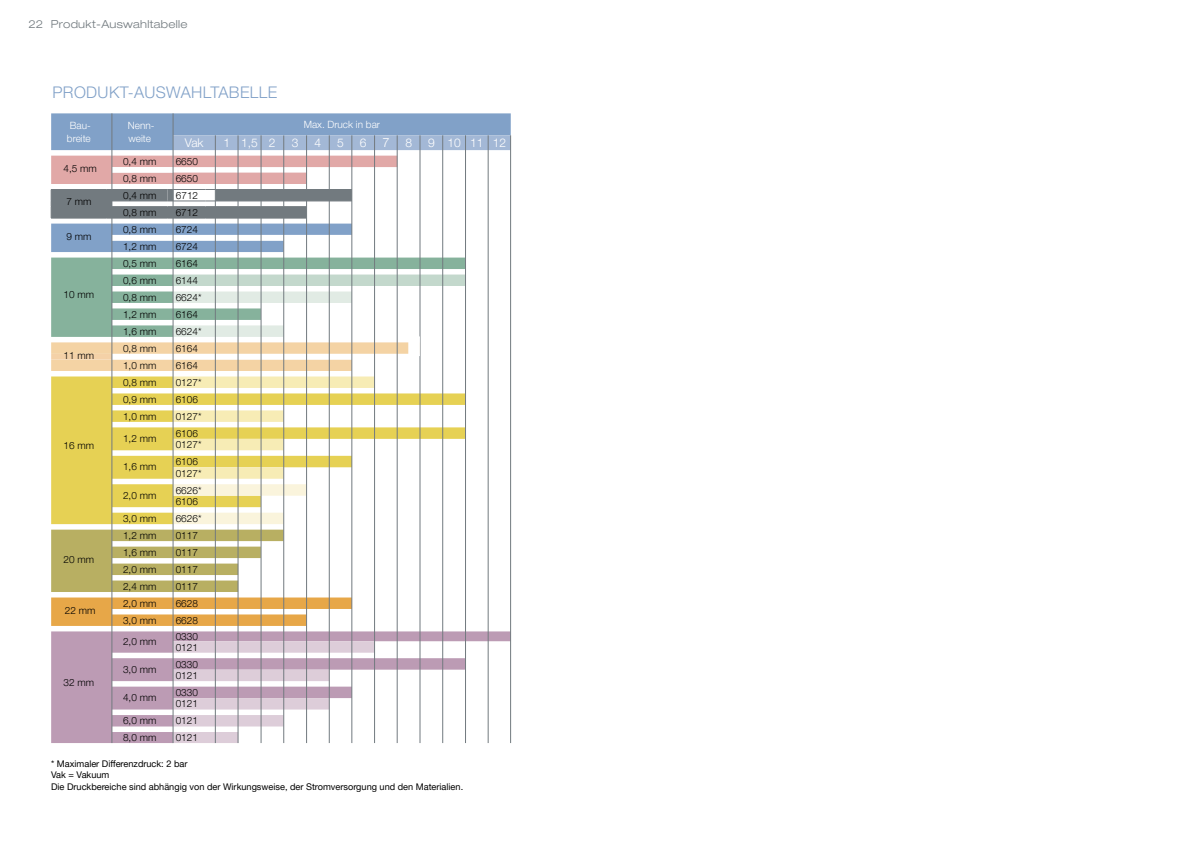
<style>
.page{position:relative;width:1191px;height:842px;background:#fff}
.page>*{position:absolute;margin:0;border:0;box-sizing:border-box;transform-origin:0 0}
.t1{font:300 16px "Helvetica Neue LTW1 G";letter-spacing:.025em;color:#81a1c8}
.t2{font:300 12px "Helvetica Neue LTW1 G";color:#fff}
.t3{font:300 expanded 11px "Helvetica Neue LTW1 G";letter-spacing:.025em;color:#727a7f}
.t4{font:300 10px/11.5px "Helvetica Neue LTW1 G";color:#000}
.t5{font:300 10px/13px "Helvetica Neue LTW1 G";color:#fff}
.t6{font:9.2px/11px "Helvetica Neue LTW1 G";color:#000}
.s1{font-size:12.9px}
</style>
<div class="page">
<svg style="left:51px;top:113px;width:460px;height:88px;fill:#81a1c8"></svg>
<svg style="left:174px;top:135px;width:336px;height:15px;background:#a3b8d5"></svg>
<svg style="left:113px;top:201px;width:375px;height:430px"></svg>
<svg style="left:51px;top:530px;width:301px;height:96px"></svg>
<svg style="left:51px;top:631px;width:459px;height:112px;fill:#bc9bb4"></svg>
<svg style="left:174px;top:641px;width:200px;height:102px"></svg>
<svg style="left:51px;top:156px;width:414px;height:368px"></svg>
<hr style="left:173px;top:113px;width:1px;height:630px;background:#727a7f">
<hr style="left:306px;top:135px;width:1px;height:608px;background:#727a7f">
<hr style="left:329px;top:135px;width:1px;height:608px;background:#727a7f">
<hr style="left:352px;top:135px;width:1px;height:608px;background:#727a7f">
<hr style="left:374px;top:135px;width:1px;height:608px;background:#727a7f">
<hr style="left:397px;top:135px;width:1px;height:608px;background:#727a7f">
<hr style="left:420px;top:135px;width:1px;height:608px;background:#727a7f">
<hr style="left:442px;top:135px;width:1px;height:608px;background:#727a7f">
<hr style="left:465px;top:135px;width:1px;height:608px;background:#727a7f">
<hr style="left:488px;top:135px;width:1px;height:608px;background:#727a7f">
<hr style="left:261px;top:135px;width:1px;height:608px;background:#727a7f">
<hr style="left:283px;top:135px;width:1px;height:608px;background:#727a7f">
<hr style="left:238px;top:135px;width:1px;height:608px;background:#727a7f">
<hr style="left:215px;top:135px;width:1px;height:608px;background:#727a7f">
<hr style="left:510px;top:135px;width:1px;height:608px;background:#727a7f">
<hr style="left:112px;top:113px;width:1px;height:630px;background:#727a7f">
<div style="left:408px;top:336px;width:12px;height:20px;background:#fff;border:1px solid #fff"></div>
<p class="t3" style="left:28px;top:17px;width:161px">22 Produkt-Auswahltabelle</p>
<h1 class="t1" style="left:52px;top:83px;width:226px">PRODUKT-AUSWAHLTABELLE</h1>
<p class="t5" style="left:67px;top:119px;width:25px">Bau&shy;breite</p>
<p class="t5" style="left:128px;top:119px;width:28px">Nenn&shy;weite</p>
<p class="t5" style="left:304px;top:118px;width:78px">Max. Druck in bar</p>
<p class="t2" style="left:185px;top:135px;width:20px">Vak</p>
<p class="t2" style="left:223px;top:135px;width:54px">1 1,5 2</p>
<p class="t2" style="left:292px;top:135px;width:8px">3</p>
<p class="t2" style="left:314px;top:135px;width:8px">4</p>
<p class="t2" style="left:337px;top:135px;width:8px">5</p>
<p class="t2" style="left:360px;top:135px;width:54px">6<span class="s1">7</span>8</p>
<p class="t2" style="left:428px;top:135px;width:80px">9 10 11 12</p>
<p class="t4" style="left:64px;top:163px;width:35px">4,5 mm</p>
<p class="t4" style="left:123px;top:156px;width:35px">0,4 mm</p>
<p class="t4" style="left:176px;top:156px;width:24px">6650</p>
<p class="t4" style="left:123px;top:172px;width:35px">0,8 mm</p>
<p class="t4" style="left:176px;top:172px;width:24px">6650</p>
<p class="t4" style="left:66px;top:195px;width:26px">7 mm</p>
<p class="t4" style="left:66px;top:231px;width:26px">9 mm</p>
<p class="t4" style="left:123px;top:189px;width:35px">0,4 mm</p>
<p class="t4" style="left:176px;top:189px;width:24px">6712</p>
<p class="t4" style="left:123px;top:207px;width:35px">0,8 mm</p>
<p class="t4" style="left:176px;top:207px;width:24px">6712</p>
<p class="t4" style="left:123px;top:223px;width:35px">0,8 mm</p>
<p class="t4" style="left:176px;top:223px;width:24px">6724</p>
<p class="t4" style="left:123px;top:241px;width:35px">1,2 mm</p>
<p class="t4" style="left:176px;top:241px;width:24px">6724</p>
<p class="t4" style="left:123px;top:257px;width:35px">0,5 mm</p>
<p class="t4" style="left:176px;top:257px;width:24px">6164</p>
<p class="t4" style="left:123px;top:274px;width:35px">0,6 mm</p>
<p class="t4" style="left:176px;top:274px;width:24px">6144</p>
<p class="t4" style="left:64px;top:289px;width:32px">10 mm</p>
<p class="t4" style="left:123px;top:291px;width:35px">0,8 mm</p>
<p class="t4" style="left:176px;top:291px;width:27px">6624*</p>
<p class="t4" style="left:123px;top:308px;width:35px">1,2 mm</p>
<p class="t4" style="left:176px;top:308px;width:24px">6164</p>
<p class="t4" style="left:123px;top:325px;width:35px">1,6 mm</p>
<p class="t4" style="left:176px;top:325px;width:27px">6624*</p>
<p class="t4" style="left:64px;top:350px;width:32px">11 mm</p>
<p class="t4" style="left:123px;top:342px;width:35px">0,8 mm</p>
<p class="t4" style="left:176px;top:342px;width:24px">6164</p>
<p class="t4" style="left:123px;top:359px;width:35px">1,0 mm</p>
<p class="t4" style="left:176px;top:359px;width:24px">6164</p>
<p class="t4" style="left:123px;top:376px;width:35px">0,8 mm</p>
<p class="t4" style="left:176px;top:376px;width:27px">0127*</p>
<p class="t4" style="left:123px;top:393px;width:35px">0,9 mm</p>
<p class="t4" style="left:176px;top:393px;width:24px">6106</p>
<p class="t4" style="left:123px;top:410px;width:35px">1,0 mm</p>
<p class="t4" style="left:176px;top:410px;width:27px">0127*</p>
<p class="t4" style="left:123px;top:432px;width:35px">1,2 mm</p>
<p class="t4" style="left:176px;top:427px;width:24px">6106</p>
<p class="t4" style="left:64px;top:439px;width:32px">16 mm</p>
<p class="t4" style="left:176px;top:439px;width:27px">0127*</p>
<p class="t4" style="left:123px;top:461px;width:35px">1,6 mm</p>
<p class="t4" style="left:176px;top:456px;width:27px">6106<br>0127*</p>
<p class="t4" style="left:123px;top:489px;width:35px">2,0 mm</p>
<p class="t4" style="left:176px;top:484px;width:27px">6626*<br>6106</p>
<p class="t4" style="left:123px;top:513px;width:35px">3,0 mm</p>
<p class="t4" style="left:176px;top:513px;width:27px">6626*</p>
<p class="t4" style="left:123px;top:530px;width:35px">1,2 mm</p>
<p class="t4" style="left:176px;top:530px;width:24px">0117</p>
<p class="t4" style="left:64px;top:554px;width:32px">20 mm</p>
<p class="t4" style="left:123px;top:547px;width:35px">1,6 mm</p>
<p class="t4" style="left:176px;top:547px;width:24px">0117</p>
<p class="t4" style="left:123px;top:563px;width:35px">2,0 mm</p>
<p class="t4" style="left:176px;top:563px;width:24px">0117</p>
<p class="t4" style="left:123px;top:580px;width:35px">2,4 mm</p>
<p class="t4" style="left:176px;top:580px;width:24px">0117</p>
<p class="t4" style="left:65px;top:605px;width:32px">22 mm</p>
<p class="t4" style="left:64px;top:677px;width:32px">32 mm</p>
<p class="t4" style="left:123px;top:597px;width:35px">2,0 mm</p>
<p class="t4" style="left:176px;top:597px;width:24px">6628</p>
<p class="t4" style="left:123px;top:614px;width:35px">3,0 mm</p>
<p class="t4" style="left:176px;top:614px;width:24px">6628</p>
<p class="t4" style="left:123px;top:636px;width:35px">2,0 mm</p>
<p class="t4" style="left:176px;top:631px;width:24px;line-height:10.6px">0330<br>0121</p>
<p class="t4" style="left:123px;top:663px;width:35px">3,0 mm</p>
<p class="t4" style="left:176px;top:658px;width:24px">0330<br>0121</p>
<p class="t4" style="left:123px;top:692px;width:35px">4,0 mm</p>
<p class="t4" style="left:176px;top:687px;width:24px">0330<br>0121</p>
<p class="t4" style="left:123px;top:715px;width:35px">6,0 mm</p>
<p class="t4" style="left:176px;top:715px;width:24px">0121</p>
<p class="t4" style="left:123px;top:732px;width:35px">8,0 mm</p>
<p class="t4" style="left:176px;top:732px;width:24px">0121</p>
<p class="t6" style="left:51px;top:758px;width:138px">* Maximaler Differenzdruck: 2 bar<br>Vak = Vakuum</p>
<p class="t6" style="left:51px;top:781px;width:414px">Die Druckbereiche sind abhängig von der Wirkungsweise, der Stromversorgung und den Materialien.</p>
</div>
